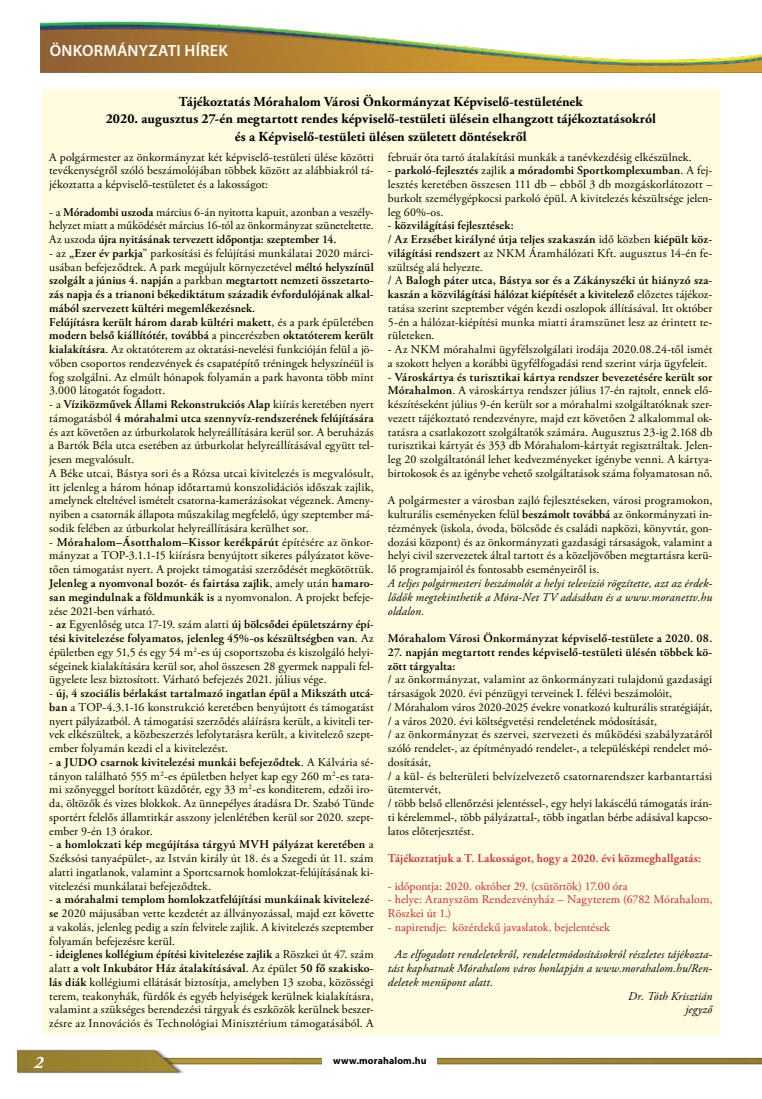
<style>
.page{position:relative;width:762px;height:1099px;background:#fff}
.page>*{position:absolute;margin:0;border:0;box-sizing:border-box;transform-origin:0 0}
.t1{font:italic 700 17.5px "Adobe Garamond Pro";color:#fff}
.t2{font:600 16.25px "Myriad Pro";letter-spacing:.02em;color:#fff}
.t3{font:700 13.75px/17.5px "Adobe Garamond Pro";letter-spacing:.01em;color:#000;text-align:center}
.t4{font:11.88px/13.8px "Adobe Garamond Pro";letter-spacing:.01em;color:#000;text-align:justify}
.t5{font:italic 11.88px/13.8px "Adobe Garamond Pro";letter-spacing:.01em;color:#000;text-align:justify}
.t6{font:11.88px/13.8px "Adobe Garamond Pro";letter-spacing:.005em;color:#d2232a}
.t7{font:600 11.88px/13.8px "Adobe Garamond Pro";letter-spacing:.02em;color:#000}
.t8{font:600 11.88px "Adobe Garamond Pro";letter-spacing:.01em;color:#d2232a}
.t9{font:700 10px "Myriad Pro";letter-spacing:.015em;color:#000}
.s1{font-weight:600}
</style>
<div class="page">
<img style="left:41px;top:21px;width:721px;height:51px">
<img style="left:18px;top:1049px;width:744px;height:24px">
<div style="left:322px;top:1053px;width:115px;height:14px;background:#fff"></div>
<div style="left:42px;top:89px;width:677px;height:945px;background:#fffcdf"></div>
<h2 class="t2" style="left:50px;top:41px;width:180px">ÖNKORMÁNYZATI HÍREK</h2>
<p class="t3" style="left:106px;top:93px;width:552px">Tájékoztatás Mórahalom Városi Önkormányzat Képviselő-testületének<br>2020. augusztus 27-én megtartott rendes képviselő-testületi ülésein elhangzott tájékoztatásokról és a Képviselő-testületi ülésen született döntésekről</p>
<p class="t4" style="left:49px;top:150px;width:326px">A polgármester az önkormányzat két képviselő-testületi ülése közötti tevékenységről szóló beszámolójában többek között az alábbiakról tá&shy;jékoztatta a képviselő-testületet és a lakosságot:</p>
<p class="t4" style="left:49px;top:205px;width:326px">- a <span class="s1">Móradombi uszoda</span> március 6-án nyitotta kapuit, azonban a veszély&shy;helyzet miatt a működését március 16-tól az önkormányzat szüneteltette.<br>Az uszoda <span class="s1">újra nyitásának tervezett időpontja: szeptember 14.</span></p>
<p class="t4" style="left:49px;top:246px;width:326px;text-align:left">- az <span class="s1">„Ezer év parkja</span>” parkosítási és felújítási munkálatai 2020 márci&shy;usában befejeződtek. A park megújult környezetével <span class="s1">méltó helyszínül szolgált a június 4. napján</span> a parkban <span class="s1">megtartott nemzeti összetarto&shy;zás napja és a trianoni békediktátum századik évfordulójának alkal&shy;mából szervezett kültéri megemlékezésnek.<br>Felújításra került három darab kültéri makett</span>, és a park épületében <span class="s1">modern belső kiállítótér, továbbá</span> a pincerészben <span class="s1">oktatóterem került kialakításra</span>. Az oktatóterem az oktatási-nevelési funkcióján felül a jö&shy;vőben csoportos rendezvények és csapatépítő tréningek helyszínéül is fog szolgálni. Az elmúlt hónapok folyamán a park havonta több mint 3.000 látogatót fogadott.</p>
<p class="t4" style="left:49px;top:398px;width:326px;text-align:left">- a <span class="s1">Víziközművek Állami Rekonstrukciós Alap</span> kiírás keretében nyert támogatásból <span class="s1">4 mórahalmi utca szennyvíz-rendszerének felújítására </span>és azt követően az útburkolatok helyreállítására kerül sor. A beruházás a Bartók Béla utca esetében az útburkolat helyreállításával együtt tel&shy;jesen megvalósult.<br>A Béke utcai, Bástya sori és a Rózsa utcai kivitelezés is megvalósult, itt jelenleg a három hónap időtartamú konszolidációs időszak zajlik, amelynek elteltével ismételt csatorna-kamerázásokat végeznek. Amen - nyiben a csatornák állapota műszakilag megfelelő, úgy szeptember má&shy;sodik felében az útburkolat helyreállítására kerülhet sor.</p>
<p class="t4" style="left:49px;top:535px;width:326px">- <span class="s1">Mórahalom–Ásotthalom–Kissor kerékpárút</span> építésére az önkor&shy;mányzat a TOP-3.1.1-15 kiírásra benyújtott sikeres pályázatot köve&shy;tően támogatást nyert. A projekt támogatási szerződését megkötöttük.<br><span class="s1">Jelenleg a nyomvonal bozót- és fairtása zajlik</span>, amely után <span class="s1">hamaro&shy;san megindulnak a földmunkák is</span> a nyomvonalon. A projekt befeje&shy;zése 2021-ben várható.</p>
<p class="t4" style="left:49px;top:618px;width:326px">- <span class="s1">az</span> Egyenlőség utca 17-19. szám alatti <span class="s1">új bölcsődei épületszárny épí&shy;tési kivitelezése folyamatos, jelenleg 45%-os készültségben van</span>. Az épületben egy 51,5 és egy 54 m<sup>2</sup>-es új csoportszoba és kiszolgáló helyi&shy;ségeinek kialakítására kerül sor, ahol összesen 28 gyermek nappali fel&shy;ügyelete lesz biztosított. Várható befejezés 2021. július vége.</p>
<p class="t4" style="left:49px;top:686px;width:326px">- <span class="s1">új, 4 szociális bérlakást tartalmazó ingatlan épül a Mikszáth utcá&shy;ban</span> a TOP-4.3.1-16 konstrukció keretében benyújtott és támogatást nyert pályázatból. A támogatási szerződés aláírásra került, a kiviteli ter&shy;vek elkészültek, a közbeszerzés lefolytatásra került, a kivitelező szept&shy;ember folyamán kezdi el a kivitelezést.</p>
<p class="t4" style="left:49px;top:755px;width:326px">- <span class="s1">a JUDO csarnok kivitelezési munkái befejeződtek</span>. A Kálvária sé&shy;tányon található 555 m<sup>2</sup>-es épületben helyet kap egy 260 m<sup>2</sup>-es tata&shy;mi szőnyeggel borított küzdőtér, egy 33 m<sup>2</sup>-es konditerem, edzői iro&shy;da, öltözők és vizes blokkok. Az ünnepélyes átadásra Dr. Szabó Tünde sportért felelős államtitkár asszony jelenlétében kerül sor 2020. szept&shy;ember 9-én 13 órakor.</p>
<p class="t4" style="left:49px;top:838px;width:326px">- <span class="s1">a homlokzati kép megújítása tárgyú MVH pályázat keretében</span> a Széksósi tanyaépület-, az István király út 18. és a Szegedi út 11. szám alatti ingatlanok, valamint a Sportcsarnok homlokzat-felújításának ki&shy;vitelezési munkálatai befejeződtek.</p>
<p class="t4" style="left:49px;top:893px;width:326px">- <span class="s1">a mórahalmi templom homlokzatfelújítási munkáinak kivitelezé&shy;se</span> 2020 májusában vette kezdetét az állványozással, majd ezt követte a vakolás, jelenleg pedig a szín felvitele zajlik. A kivitelezés szeptember folyamán befejezésre kerül.</p>
<p class="t4" style="left:49px;top:948px;width:326px">- <span class="s1">ideiglenes kollégium építési kivitelezése zajlik</span> a Röszkei út 47. szám alatt <span class="s1">a volt Inkubátor Ház átalakításával</span>. Az épület <span class="s1">50 fő szakisko&shy;lás diák</span> kollégiumi ellátását biztosítja, amelyben 13 szoba, közösségi terem, teakonyhák, fürdők és egyéb helyiségek kerülnek kialakításra, valamint a szükséges berendezési tárgyak és eszközök kerülnek beszer&shy;zésre az Innovációs és Technológiai Minisztérium támogatásából. A</p>
<p class="t4" style="left:388px;top:150px;width:305px">február óta tartó átalakítási munkák a tanévkezdésig elkészülnek.</p>
<p class="t4" style="left:388px;top:164px;width:326px">- <span class="s1">parkoló-fejlesztés</span> zajlik <span class="s1">a móradombi Sportkomplexumban</span>. A fej&shy;lesztés keretében összesen 111 db – ebből 3 db mozgáskorlátozott – burkolt személygépkocsi parkoló épül. A kivitelezés készültsége jelen&shy;leg 60%-os.</p>
<p class="t4" style="left:388px;top:219px;width:326px;text-align:left">- <span class="s1">közvilágítási fejlesztések:<br></span>/ <span class="s1">Az Erzsébet királyné útja teljes szakaszán</span> idő közben <span class="s1">kiépült köz&shy;világítási rendszert</span> az NKM Áramhálózati Kft. augusztus 14-én fe&shy;szültség alá helyezte.<br>/ A <span class="s1">Balogh páter utca, Bástya sor és a Zákányszéki út hiányzó sza&shy;kaszán a közvilágítási hálózat kiépítését a kivitelező</span> előzetes tájékoz&shy;tatása szerint szeptember végén kezdi oszlopok állításával. Itt október 5-én a hálózat-kiépítési munka miatti áramszünet lesz az érintett te&shy;rületeken.</p>
<p class="t4" style="left:388px;top:343px;width:326px">- Az NKM mórahalmi ügyfélszolgálati irodája 2020.08.24-től ismét a szokott helyen a korábbi ügyfélfogadási rend szerint várja ügyfeleit.</p>
<p class="t4" style="left:388px;top:370px;width:326px">- <span class="s1">Városkártya és turisztikai kártya rendszer bevezetésére került sor Mórahalmon</span>. A városkártya rendszer július 17-én rajtolt, ennek elő&shy;készítéseként július 9-én került sor a mórahalmi szolgáltatóknak szer&shy;vezett tájékoztató rendezvényre, majd ezt követően 2 alkalommal ok&shy;tatásra a csatlakozott szolgáltatók számára. Augusztus 23-ig 2.168 db turisztikai kártyát és 353 db Mórahalom-kártyát regisztráltak. Jelen&shy;leg 20 szolgáltatónál lehet kedvezményeket igénybe venni. A kártya&shy;birtokosok és az igénybe vehető szolgáltatások száma folyamatosan nő.</p>
<p class="t4" style="left:388px;top:494px;width:326px">A polgármester a városban zajló fejlesztéseken, városi programokon, kulturális eseményeken felül <span class="s1">beszámolt továbbá</span> az önkormányzati in&shy;tézmények (iskola, óvoda, bölcsőde és családi napközi, könyvtár, gon&shy;dozási központ) és az önkormányzati gazdasági társaságok, valamint a helyi civil szervezetek által tartott és a közeljövőben megtartásra kerü&shy;lő programjairól és fontosabb eseményeiről is.</p>
<p class="t5" style="left:388px;top:576px;width:326px">A teljes polgármesteri beszámolót a helyi televízió rögzítette, azt az érdek&shy;lődők megtekinthetik a Móra-Net TV adásában és a www.moranettv.hu oldalon.</p>
<p class="t7" style="left:388px;top:631px;width:326px">Mórahalom Városi Önkormányzat képviselő-testülete a 2020. 08.</p>
<p class="t7" style="left:388px;top:645px;width:326px">27. napján megtartott rendes képviselő-testületi ülésén többek kö&shy;zött tárgyalta:</p>
<p class="t4" style="left:388px;top:673px;width:326px;text-align:left">/ az önkormányzat, valamint az önkormányzati tulajdonú gazdasági társaságok 2020. évi pénzügyi terveinek I. félévi beszámolóit,<br>/ Mórahalom város 2020-2025 évekre vonatkozó kulturális stratégiáját, / a város 2020. évi költségvetési rendeletének módosítását,<br>/ az önkormányzat és szervei, szervezeti és működési szabályzatáról szóló rendelet-, az építményadó rendelet-, a településképi rendelet mó&shy;dosítását,<br>/ a kül- és belterületi belvízelvezető csatornarendszer karbantartási ütemtervét,<br>/ több belső ellenőrzési jelentéssel-, egy helyi lakáscélú támogatás irán&shy;ti kérelemmel-, több pályázattal-, több ingatlan bérbe adásával kapcso&shy;latos előterjesztést.</p>
<p class="t8" style="left:388px;top:851px;width:315px">Tájékoztatjuk a T. Lakosságot, hogy a 2020. évi közmeghallgatás:</p>
<p class="t6" style="left:388px;top:879px;width:241px">- időpontja: 2020. október 29. (csütörtök) 17.00 óra</p>
<p class="t6" style="left:388px;top:893px;width:326px">- helye: Aranyszöm Rendezvényház – Nagyterem (6782 Mórahalom,<br>Röszkei út 1.)</p>
<p class="t6" style="left:388px;top:920px;width:224px">- napirendje: közérdekű javaslatok, bejelentések</p>
<p class="t5" style="left:395px;top:948px;width:319px">Az elfogadott rendeletekről, rendeletmódosításokról részletes tájékozta-</p>
<p class="t5" style="left:388px;top:961px;width:326px">tást kaphatnak Mórahalom város honlapján a www.morahalom.hu/Ren-</p>
<p class="t5" style="left:388px;top:975px;width:107px">deletek menüpont alatt.</p>
<p class="t5" style="left:628px;top:989px;width:86px">Dr. Tóth Krisztián</p>
<p class="t5" style="left:685px;top:1003px;width:28px">jegyző</p>
<h1 class="t1" style="left:34px;top:1051px;width:11px">2</h1>
<p class="t9" style="left:333px;top:1054px;width:95px">www.morahalom.hu</p>
</div>
